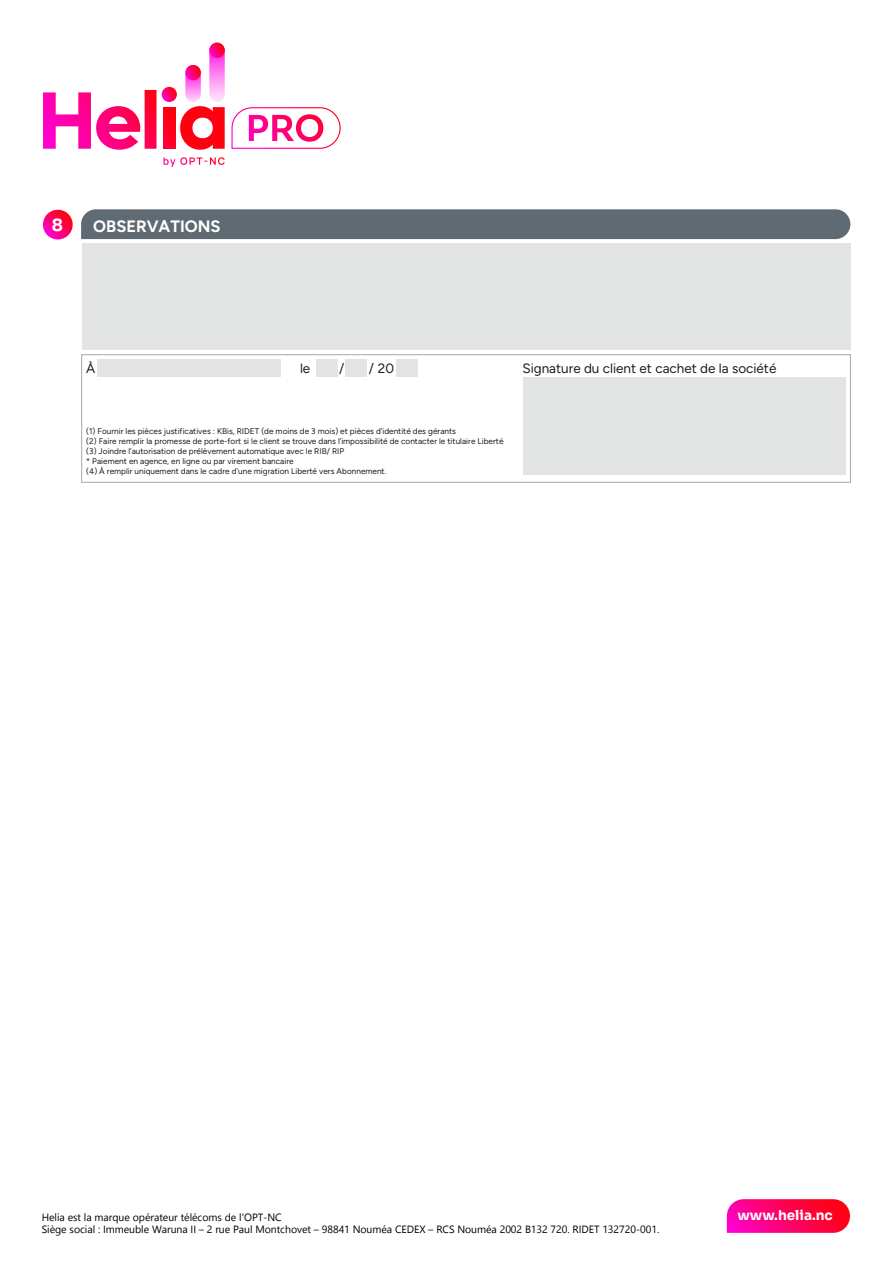
<style>
.page{position:relative;width:893px;height:1263px;background:#fff}
.page>*{position:absolute;margin:0;border:0;box-sizing:border-box;transform-origin:0 0}
.t1{font:700 16.8px "Sora";color:#fff}
.t2{font:700 16.5px "Figtree";color:#fff}
.t3{font:13.5px "Figtree";color:#1d1d1b}
.t4{font:700 13.5px "Sora";color:#fff}
.t5{font:10.5px "Segoe UI Emoji";color:#000}
.t6{font:8.25px/9.9px "Figtree";color:#1d1d1b}
</style>
<div class="page">
<svg style="left:727px;top:1199px;width:123px;height:34px;background:#ff0d6a"></svg>
<svg style="left:231px;top:107px;width:110px;height:42px"></svg>
<svg style="left:185px;top:65px;width:16px;height:37px"></svg>
<svg style="left:185px;top:65px;width:16px;height:15px"></svg>
<svg style="left:162px;top:87px;width:15px;height:15px"></svg>
<svg style="left:209px;top:43px;width:16px;height:59px"></svg>
<svg style="left:209px;top:43px;width:16px;height:15px"></svg>
<svg style="left:43px;top:90px;width:114px;height:60px"></svg>
<svg style="left:164px;top:107px;width:11px;height:42px"></svg>
<svg style="left:180px;top:106px;width:45px;height:44px"></svg>
<svg style="left:164px;top:157px;width:61px;height:10px"></svg>
<div style="left:81px;top:354px;width:770px;height:129px;border:1px solid #a3a9ae"></div>
<div style="left:97px;top:360px;width:184px;height:17px;background:#e2e3e3"></div>
<div style="left:524px;top:377px;width:322px;height:97px;background:#e2e3e3"></div>
<div style="left:316px;top:360px;width:21px;height:17px;background:#e2e3e3"></div>
<div style="left:346px;top:360px;width:21px;height:17px;background:#e2e3e3"></div>
<div style="left:396px;top:360px;width:22px;height:17px;background:#e2e3e3"></div>
<svg style="left:43px;top:210px;width:30px;height:29px"></svg>
<div style="left:82px;top:243px;width:768px;height:107px;background:#e2e3e3"></div>
<div style="left:81px;top:209px;width:769px;height:30px;background:#5f6a72"></div>
<p class="t1" style="left:52px;top:211px;width:13px">8</p>
<p class="t2" style="left:93px;top:216px;width:129px">OBSERVATIONS</p>
<p class="t3" style="left:86px;top:361px;width:11px">À</p>
<p class="t3" style="left:300px;top:361px;width:12px">le</p>
<p class="t3" style="left:339px;top:361px;width:7px">/</p>
<p class="t3" style="left:369px;top:361px;width:27px">/ 20</p>
<p class="t3" style="left:522px;top:361px;width:256px">Signature du client et cachet de la société</p>
<p class="t6" style="left:86px;top:426px;width:419px">(1) Fournir les pièces justificatives : KBis, RIDET (de moins de 3 mois) et pièces d’identité des gérants<br>(2) Faire remplir la promesse de porte-fort si le client se trouve dans l’impossibilité de contacter le titulaire Liberté (3) Joindre l’autorisation de prélèvement automatique avec le RIB/ RIP<br>* Paiement en agence, en ligne ou par virement bancaire<br>(4) À remplir uniquement dans le cadre d'une migration Liberté vers Abonnement.</p>
<p class="t5" style="left:73px;top:1210px;width:15px">▲▼ ●</p>
<p class="t5" style="left:112px;top:1210px;width:28px">❑◆ □</p>
<p class="t5" style="left:159px;top:1210px;width:64px">▼◆ ▼● □ ▲</p>
<p class="t5" style="left:239px;top:1210px;width:4px">●</p>
<p class="t5" style="left:50px;top:1223px;width:47px">➔ ▲□ ●</p>
<p class="t5" style="left:219px;top:1223px;width:94px">◆ ◆● □■▼ □❖ ▼</p>
<p class="t5" style="left:339px;top:1223px;width:35px">✔ □◆</p>
<p class="t4" style="left:737px;top:1204px;width:97px">www.helia.nc</p>
</div>
